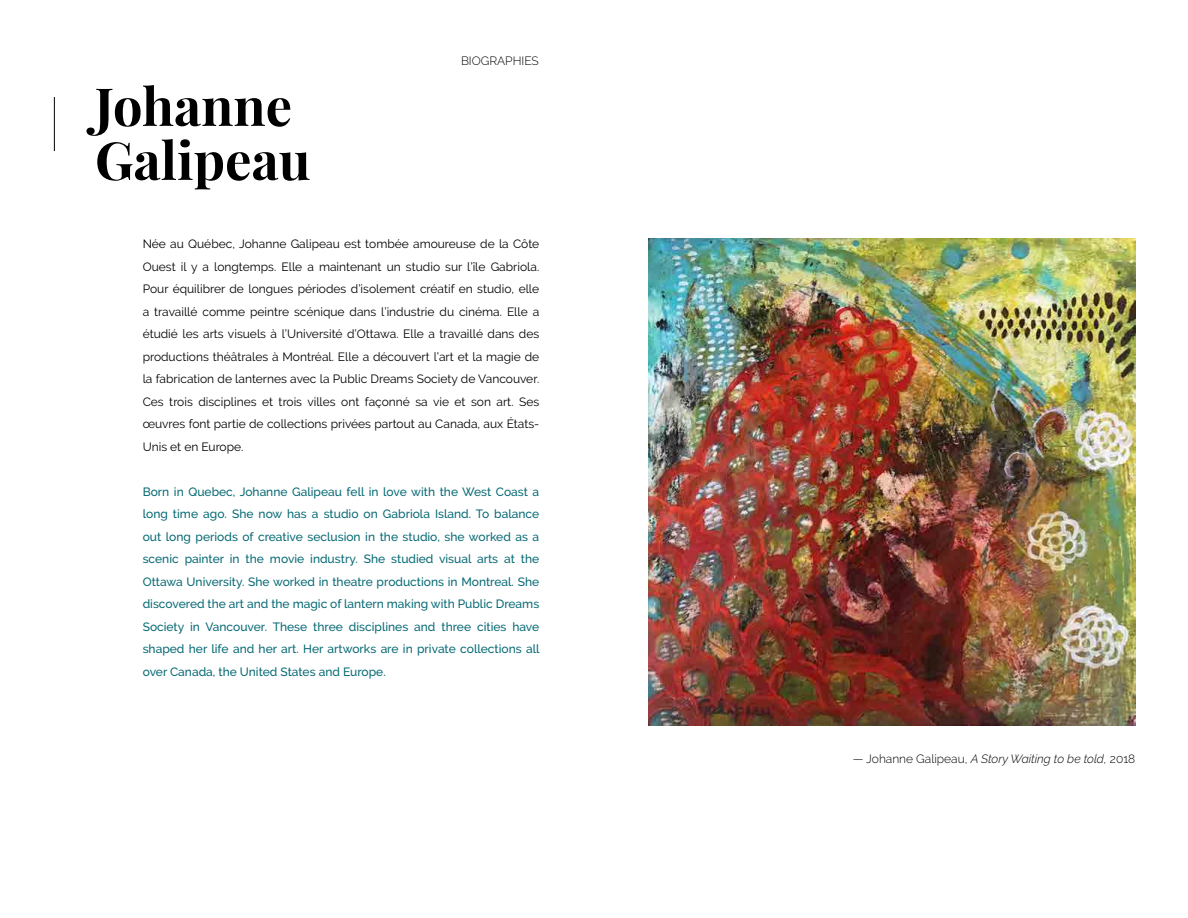
<style>
.page{position:relative;width:1188px;height:918px;background:#fff}
.page>*{position:absolute;margin:0;border:0;box-sizing:border-box;transform-origin:0 0}
.t1{font:700 52.5px/54px "Playfair Display";color:#000}
.t2{font:12px/22.5px "Raleway";color:#000;text-align:justify}
.t3{font:500 12px/22.5px "Raleway";color:#066974;text-align:justify}
.t4{font:italic 300 12px "Raleway";color:#000}
.t5{font:300 12px "Raleway";color:#000}
.s1{font-style:normal}
</style>
<div class="page">
<hr style="left:54px;top:97px;width:1px;height:54px;background:#000">
<img style="left:648px;top:238px;width:487px;height:488px">
<h1 class="t1" style="left:95px;top:79px;width:217px">Johanne<br>Galipeau</h1>
<p class="t5" style="left:461px;top:54px;width:79px">BIOGRAPHIES</p>
<p class="t2" style="left:143px;top:233px;width:398px">Née au Québec, Johanne Galipeau est tombée amoureuse de la Côte Ouest il y a longtemps. Elle a maintenant un studio sur l’île Gabriola.<br>Pour équilibrer de longues périodes d’isolement créatif en studio, elle a travaillé comme peintre scénique dans l’industrie du cinéma. Elle a étudié les arts visuels à l’Université d’Ottawa. Elle a travaillé dans des productions théâtrales à Montréal. Elle a découvert l’art et la magie de la fabrication de lanternes avec la Public Dreams Society de Vancouver.<br>Ces trois disciplines et trois villes ont façonné sa vie et son art. Ses œuvres font partie de collections privées partout au Canada, aux États-Unis et en Europe.</p>
<p class="t3" style="left:143px;top:480px;width:398px">Born in Quebec, Johanne Galipeau fell in love with the West Coast a long time ago. She now has a studio on Gabriola Island. To balance out long periods of creative seclusion in the studio, she worked as a scenic painter in the movie industry. She studied visual arts at the Ottawa University. She worked in theatre productions in Montreal. She discovered the art and the magic of lantern making with Public Dreams Society in Vancouver. These three disciplines and three cities have shaped her life and her art. Her artworks are in private collections all over Canada, the United States and Europe.</p>
<p class="t4" style="left:853px;top:752px;width:284px"><span class="s1">— Johanne Galipeau,</span> A Story Waiting to be told, <span class="s1">2018</span></p>
</div>
